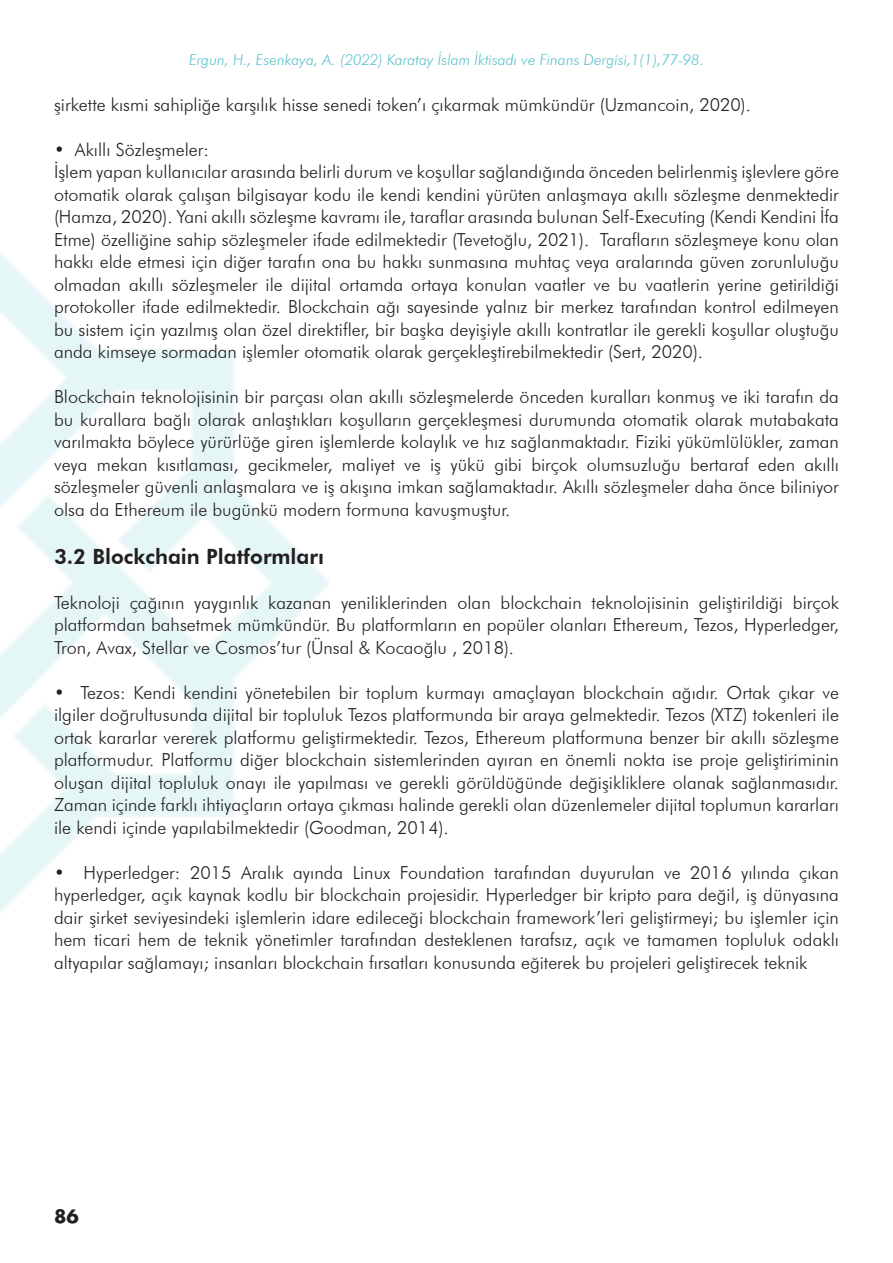
<style>
.page{position:relative;width:893px;height:1263px;background:#fff}
.page>*{position:absolute;margin:0;border:0;box-sizing:border-box;transform-origin:0 0}
.t1{font:800 21px "Futura BT";color:#231f20}
.t2{font:300 18px/22.5px "Futura BT";color:#231f20;text-align:justify}
.t3{font:700 18px "Futura";color:#231f20}
.t4{font:italic 300 15px "Futura BT";color:#59c0cc}
</style>
<div class="page">
<p class="t4" style="left:189px;top:51px;width:516px">Ergun, H., Esenkaya, A. (2022) Karatay İslam İktisadı ve Finans Dergisi,1(1),77-98.</p>
<p class="t2" style="left:54px;top:93px;width:699px">şirkette kısmi sahipliğe karşılık hisse senedi token’ı çıkarmak mümkündür (Uzmancoin, 2020).</p>
<p class="t2" style="left:54px;top:138px;width:157px">• Akıllı Sözleşmeler:</p>
<p class="t2" style="left:54px;top:160px;width:786px">İşlem yapan kullanıcılar arasında belirli durum ve koşullar sağlandığında önceden belirlenmiş işlevlere göre otomatik olarak çalışan bilgisayar kodu ile kendi kendini yürüten anlaşmaya akıllı sözleşme denmektedir (Hamza, 2020). Yani akıllı sözleşme kavramı ile, taraflar arasında bulunan Self-Executing (Kendi Kendini İfa Etme) özelliğine sahip sözleşmeler ifade edilmektedir (Tevetoğlu, 2021). Tarafların sözleşmeye konu olan hakkı elde etmesi için diğer tarafın ona bu hakkı sunmasına muhtaç veya aralarında güven zorunluluğu olmadan akıllı sözleşmeler ile dijital ortamda ortaya konulan vaatler ve bu vaatlerin yerine getirildiği protokoller ifade edilmektedir. Blockchain ağı sayesinde yalnız bir merkez tarafından kontrol edilmeyen bu sistem için yazılmış olan özel direktifler, bir başka deyişiyle akıllı kontratlar ile gerekli koşullar oluştuğu anda kimseye sormadan işlemler otomatik olarak gerçekleştirebilmektedir (Sert, 2020).</p>
<p class="t2" style="left:54px;top:385px;width:786px">Blockchain teknolojisinin bir parçası olan akıllı sözleşmelerde önceden kuralları konmuş ve iki tarafın da bu kurallara bağlı olarak anlaştıkları koşulların gerçekleşmesi durumunda otomatik olarak mutabakata varılmakta böylece yürürlüğe giren işlemlerde kolaylık ve hız sağlanmaktadır. Fiziki yükümlülükler, zaman veya mekan kısıtlaması, gecikmeler, maliyet ve iş yükü gibi birçok olumsuzluğu bertaraf eden akıllı sözleşmeler güvenli anlaşmalara ve iş akışına imkan sağlamaktadır. Akıllı sözleşmeler daha önce biliniyor olsa da Ethereum ile bugünkü modern formuna kavuşmuştur.</p>
<p class="t1" style="left:54px;top:543px;width:271px">3.2 Blockchain Platformları</p>
<p class="t2" style="left:54px;top:591px;width:786px">Teknoloji çağının yaygınlık kazanan yeniliklerinden olan blockchain teknolojisinin geliştirildiği birçok platformdan bahsetmek mümkündür. Bu platformların en popüler olanları Ethereum, Tezos, Hyperledger, Tron, Avax, Stellar ve Cosmos’tur (Ünsal &amp; Kocaoğlu , 2018).</p>
<p class="t2" style="left:54px;top:681px;width:786px">• Tezos: Kendi kendini yönetebilen bir toplum kurmayı amaçlayan blockchain ağıdır. Ortak çıkar ve ilgiler doğrultusunda dijital bir topluluk Tezos platformunda bir araya gelmektedir. Tezos (XTZ) tokenleri ile ortak kararlar vererek platformu geliştirmektedir. Tezos, Ethereum platformuna benzer bir akıllı sözleşme platformudur. Platformu diğer blockchain sistemlerinden ayıran en önemli nokta ise proje geliştiriminin oluşan dijital topluluk onayı ile yapılması ve gerekli görüldüğünde değişikliklere olanak sağlanmasıdır.<br>Zaman içinde farklı ihtiyaçların ortaya çıkması halinde gerekli olan düzenlemeler dijital toplumun kararları ile kendi içinde yapılabilmektedir (Goodman, 2014).</p>
<p class="t2" style="left:54px;top:861px;width:786px">• Hyperledger: 2015 Aralık ayında Linux Foundation tarafından duyurulan ve 2016 yılında çıkan hyperledger, açık kaynak kodlu bir blockchain projesidir. Hyperledger bir kripto para değil, iş dünyasına dair şirket seviyesindeki işlemlerin idare edileceği blockchain framework’leri geliştirmeyi; bu işlemler için hem ticari hem de teknik yönetimler tarafından desteklenen tarafsız, açık ve tamamen topluluk odaklı altyapılar sağlamayı; insanları blockchain fırsatları konusunda eğiterek bu projeleri geliştirecek teknik</p>
<p class="t3" style="left:54px;top:1203px;width:26px">86</p>
</div>
